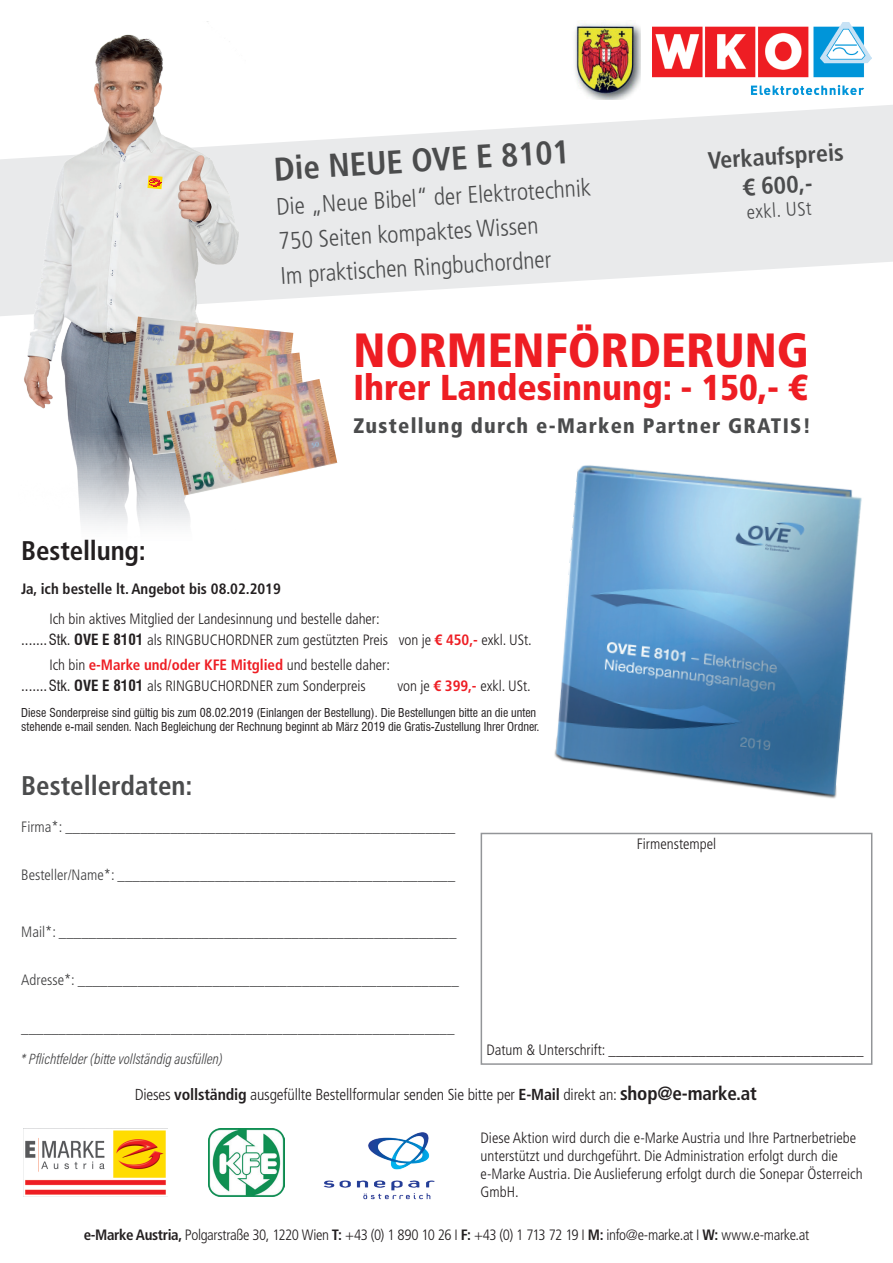
<style>
.page{position:relative;width:893px;height:1263px;background:#fff}
.page>*{position:absolute;margin:0;border:0;box-sizing:border-box;transform-origin:0 0}
.t1{font:900 condensed 48px "Frutiger LT Std";color:#ee1d23}
.t2{font:900 condensed 36px "Frutiger LT Std";color:#ee1d23}
.t3{font:700 condensed 33px "Frutiger LT Std";color:#4b4c4d}
.t4{font:700 condensed 27px "Frutiger LT Std";color:#4b4c4d}
.t5{font:700 condensed 27px "Frutiger LT Std";letter-spacing:-.005em;color:#231f20}
.t6{font:300 condensed 24px/34.3px "Frutiger LT Std";color:#4b4c4d}
.t7{font:700 condensed 24px/28.8px "Frutiger LT Std";color:#4b4c4d;text-align:center}
.t8{font:900 condensed 21px "Frutiger LT Std";letter-spacing:.06em;color:#4b4c4d}
.t9{font:300 condensed 19.5px "Frutiger LT Std";color:#4b4c4d}
.t10{font:300 condensed 15.9px "Frutiger LT Std";letter-spacing:-.01em;color:#231f20}
.t11{font:300 condensed 15px/18px "Frutiger LT Std";color:#231f20}
.t12{font:300 condensed 15px "Frutiger LT Std";color:#3e3e3f}
.t13{font:300 condensed 15px "Frutiger LT Std";letter-spacing:-.025em;color:#231f20}
.t14{font:italic 300 15px "Acumin Pro Cond";color:#3e3e3f}
.t15{font:700 condensed 15px "Frutiger LT Std";color:#231f20}
.t16{font:condensed 12px/13.2px "Swiss 721 BT";color:#231f20}
.s1{font-family:"Swiss 721 BT";font-weight:400}
.s2{font-family:"Swiss 721 BT";font-weight:700}
.s3{font-weight:700;color:#ee1d23}
.s4{font-weight:700}
.s5{font-weight:700;font-size:19.05px}
</style>
<div class="page">
<svg style="left:0;top:105px;width:893px;height:211px;fill:#e9eaeb"></svg>
<img style="left:653px;top:23px;width:219px;height:72px">
<img style="left:18px;top:21px;width:228px;height:505px">
<div style="left:481px;top:833px;width:391px;height:232px;border:2px solid #939598"></div>
<img style="left:25px;top:1130px;width:141px;height:65px">
<img style="left:554px;top:465px;width:308px;height:334px">
<img style="left:208px;top:1129px;width:76px;height:68px">
<img style="left:323px;top:1132px;width:112px;height:68px">
<img style="left:129px;top:317px;width:164px;height:102px">
<img style="left:144px;top:353px;width:159px;height:102px">
<img style="left:167px;top:379px;width:170px;height:117px">
<svg style="left:147px;top:176px;width:16px;height:13px"></svg>
<img style="left:575px;top:20px;width:66px;height:79px">
<h3 class="t3" style="left:273px;top:151px;width:298px;rotate:-4deg">Die NEUE OVE E 8101</h3>
<h3 class="t6" style="left:275px;top:191px;width:317px;rotate:-4deg">Die „Neue Bibel“ der Elektrotechnik<br>750 Seiten kompaktes Wissen<br>Im praktischen Ringbuchordner</h3>
<h3 class="t7" style="left:707px;top:147px;width:138px;rotate:-4deg">Verkaufspreis € 600,-</h3>
<h3 class="t9" style="left:746px;top:201px;width:66px;rotate:-3deg">exkl. USt</h3>
<h1 class="t1" style="left:353px;top:321px;width:457px">NORMENFÖRDERUNG</h1>
<h2 class="t2" style="left:353px;top:366px;width:455px">Ihrer Landesinnung: - 150,- €</h2>
<h3 class="t8" style="left:353px;top:413px;width:459px">Zustellung durch e-Marken Partner GRATIS!</h3>
<h3 class="t5" style="left:21px;top:535px;width:126px">Bestellung:</h3>
<p class="t15" style="left:21px;top:580px;width:261px">Ja, ich bestelle lt. Angebot bis 08.02.2019</p>
<p class="t11" style="left:21px;top:608px;width:512px;line-height:21px;text-indent:28px">Ich bin aktives Mitglied der Landesinnung und bestelle daher:<br><span class="s1">.......Stk.</span> <span class="s2">OVE E 8101</span> als RINGBUCHORDNER zum gestützten Preis von je <span class="s3">€ 450,-</span> exkl. USt.</p>
<p class="t11" style="left:21px;top:654px;width:370px;line-height:21px;text-indent:28px">Ich bin <span class="s3">e-Marke und/oder KFE Mitglied</span> und bestelle daher: <span class="s1">.......Stk.</span> <span class="s2">OVE E 8101</span> als RINGBUCHORDNER zum Sonderpreis</p>
<p class="t11" style="left:397px;top:677px;width:135px">von je <span class="s3">€ 399,-</span> exkl. USt.</p>
<p class="t16" style="left:21px;top:706px;width:520px">Diese Sonderpreise sind gültig bis zum 08.02.2019 (Einlangen der Bestellung). Die Bestellungen bitte an die unten stehende e-mail senden. Nach Begleichung der Rechnung beginnt ab März 2019 die Gratis-Zustellung Ihrer Ordner.</p>
<h3 class="t4" style="left:21px;top:769px;width:173px">Bestellerdaten:</h3>
<p class="t12" style="left:21px;top:819px;width:436px">Firma*: ____________________________________________________</p>
<p class="t12" style="left:21px;top:867px;width:435px">Besteller/Name*: _____________________________________________</p>
<p class="t12" style="left:21px;top:923px;width:437px">Mail*: _____________________________________________________</p>
<p class="t12" style="left:21px;top:971px;width:439px">Adresse*: ___________________________________________________</p>
<p class="t11" style="left:637px;top:834px;width:81px">Firmenstempel</p>
<p class="t12" style="left:21px;top:1019px;width:435px">__________________________________________________________</p>
<p class="t14" style="left:21px;top:1049px;width:203px">* Pflichtfelder (bitte vollständig ausfüllen)</p>
<p class="t11" style="left:486px;top:1041px;width:379px">Datum &amp; Unterschrift: __________________________________</p>
<p class="t10" style="left:135px;top:1085px;width:624px">Dieses <span class="s4">vollständig</span> ausgefüllte Bestellformular senden Sie bitte per <span class="s4">E-Mail</span> direkt an: <span class="s5">shop@e-marke.at</span></p>
<p class="t11" style="left:481px;top:1129px;width:383px">Diese Aktion wird durch die e-Marke Austria und Ihre Partnerbetriebe unterstützt und durchgeführt. Die Administration erfolgt durch die e-Marke Austria. Die Auslieferung erfolgt durch die Sonepar Österreich GmbH.</p>
<p class="t13" style="left:84px;top:1226px;width:727px"><span class="s4">e-Marke Austria,</span> Polgarstraße 30, 1220 Wien <span class="s4">T:</span> +43 (0) 1 890 10 26 I <span class="s4">F:</span> +43 (0) 1 713 72 19 I <span class="s4">M:</span> info@e-marke.at I <span class="s4">W:</span> www.e-marke.at</p>
</div>
